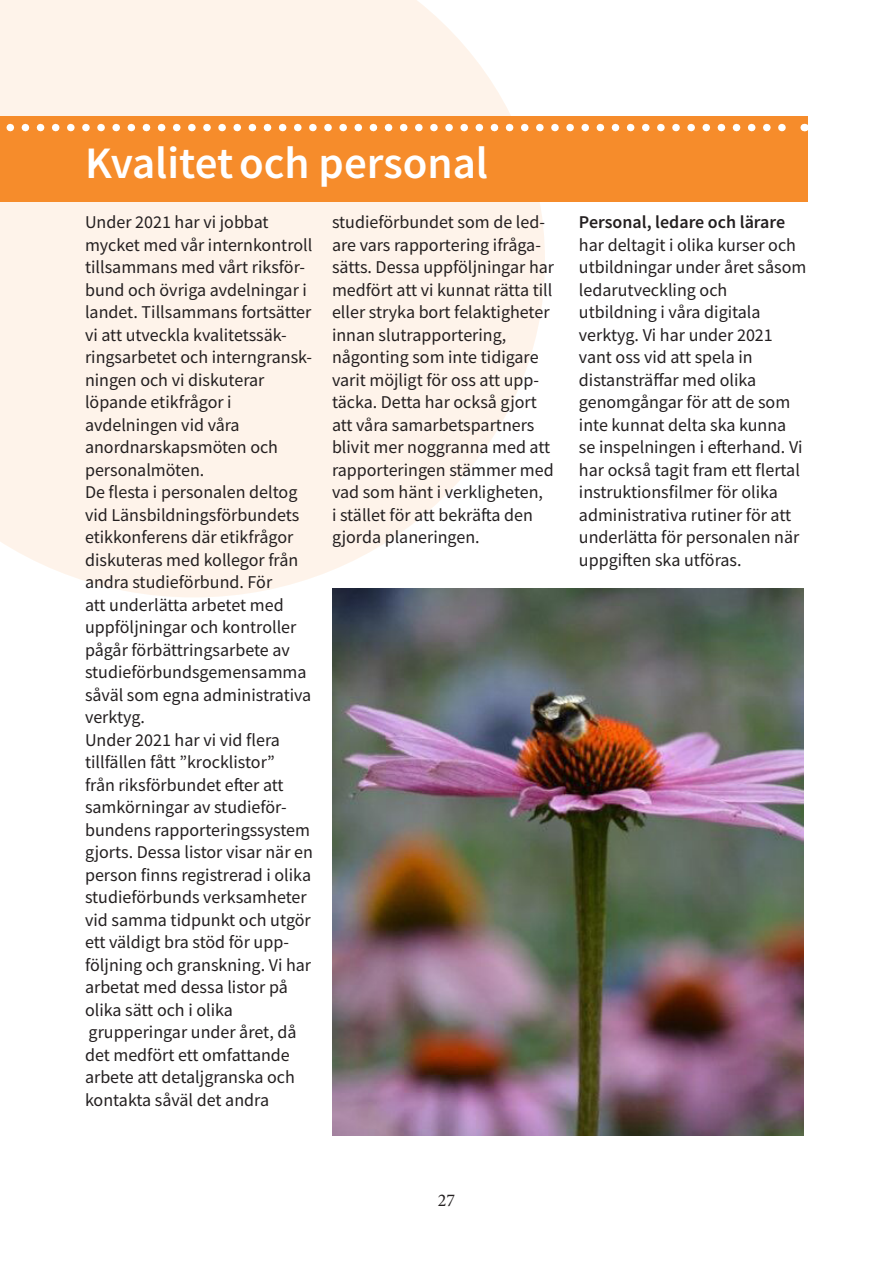
<style>
.page{position:relative;width:893px;height:1263px;background:#fff}
.page>*{position:absolute;margin:0;border:0;box-sizing:border-box;transform-origin:0 0}
.t1{font:600 45px "Source Sans Pro";color:#fff}
.t2{font:18px/22.5px "Source Sans Pro";color:#231f20}
.t3{font:600 18px "Source Sans Pro";color:#231f20}
.t4{font:18px "Minion Pro";color:#231f20}
</style>
<div class="page">
<svg style="left:0;top:0;width:545px;height:597px;fill:#fef3ea"></svg>
<div style="left:0;top:116px;width:808px;height:86px;background:#f68c2b"></div>
<svg style="left:10px;top:124px;width:776px;height:7px"></svg>
<img style="left:332px;top:589px;width:471px;height:546px">
<p class="t1" style="left:85px;top:134px;width:405px">Kvalitet och personal</p>
<p class="t2" style="left:85px;top:211px;width:229px">Under 2021 har vi jobbat mycket med vår internkontroll tillsammans med vårt riksför&shy;bund och övriga avdelningar i landet. Tillsammans fortsätter vi att utveckla kvalitetssäk&shy;ringsarbetet och interngransk&shy;ningen och vi diskuterar</p>
<p class="t2" style="left:85px;top:391px;width:148px">löpande etikfrågor i</p>
<p class="t2" style="left:85px;top:413px;width:156px">avdelningen vid våra</p>
<p class="t2" style="left:85px;top:436px;width:195px">anordnarskapsmöten och</p>
<p class="t2" style="left:85px;top:458px;width:121px">personalmöten.</p>
<p class="t2" style="left:85px;top:481px;width:229px">De flesta i personalen deltog vid Länsbildningsförbundets etikkonferens där etikfrågor diskuteras med kollegor från andra studieförbund. För<br>att underlätta arbetet med uppföljningar och kontroller pågår förbättringsarbete av studieförbundsgemensamma såväl som egna administrativa verktyg.<br>Under 2021 har vi vid flera tillfällen fått ”krocklistor”<br>från riksförbundet efter att samkörningar av studieför&shy;bundens rapporteringssystem gjorts. Dessa listor visar när en person finns registrerad i olika studieförbunds verksamheter vid samma tidpunkt och utgör ett väldigt bra stöd för upp&shy;följning och granskning. Vi har arbetat med dessa listor på olika sätt och i olika</p>
<p class="t2" style="left:85px;top:1021px;width:213px">grupperingar under året, då det medfört ett omfattande arbete att detaljgranska och kontakta såväl det andra</p>
<p class="t2" style="left:332px;top:211px;width:224px">studieförbundet som de led&shy;are vars rapportering ifråga&shy;sätts. Dessa uppföljningar har medfört att vi kunnat rätta till eller stryka bort felaktigheter innan slutrapportering,</p>
<p class="t2" style="left:332px;top:346px;width:223px">någonting som inte tidigare varit möjligt för oss att upp&shy;täcka. Detta har också gjort att våra samarbetspartners blivit mer noggranna med att rapporteringen stämmer med vad som hänt i verkligheten,<br>i stället för att bekräfta den gjorda planeringen.</p>
<p class="t3" style="left:579px;top:210px;width:208px">Personal, ledare och lärare</p>
<p class="t2" style="left:579px;top:233px;width:229px">har deltagit i olika kurser och utbildningar under året såsom ledarutveckling och</p>
<p class="t2" style="left:579px;top:301px;width:183px">utbildning i våra digitala</p>
<p class="t2" style="left:579px;top:323px;width:195px">verktyg. Vi har under 2021 vant oss vid att spela in</p>
<p class="t2" style="left:579px;top:368px;width:225px">distansträffar med olika genomgångar för att de som inte kunnat delta ska kunna se inspelningen i efterhand. Vi har också tagit fram ett flertal instruktionsfilmer för olika administrativa rutiner för att underlätta för personalen när uppgiften ska utföras.</p>
<p class="t4" style="left:438px;top:1188px;width:19px">27</p>
</div>
